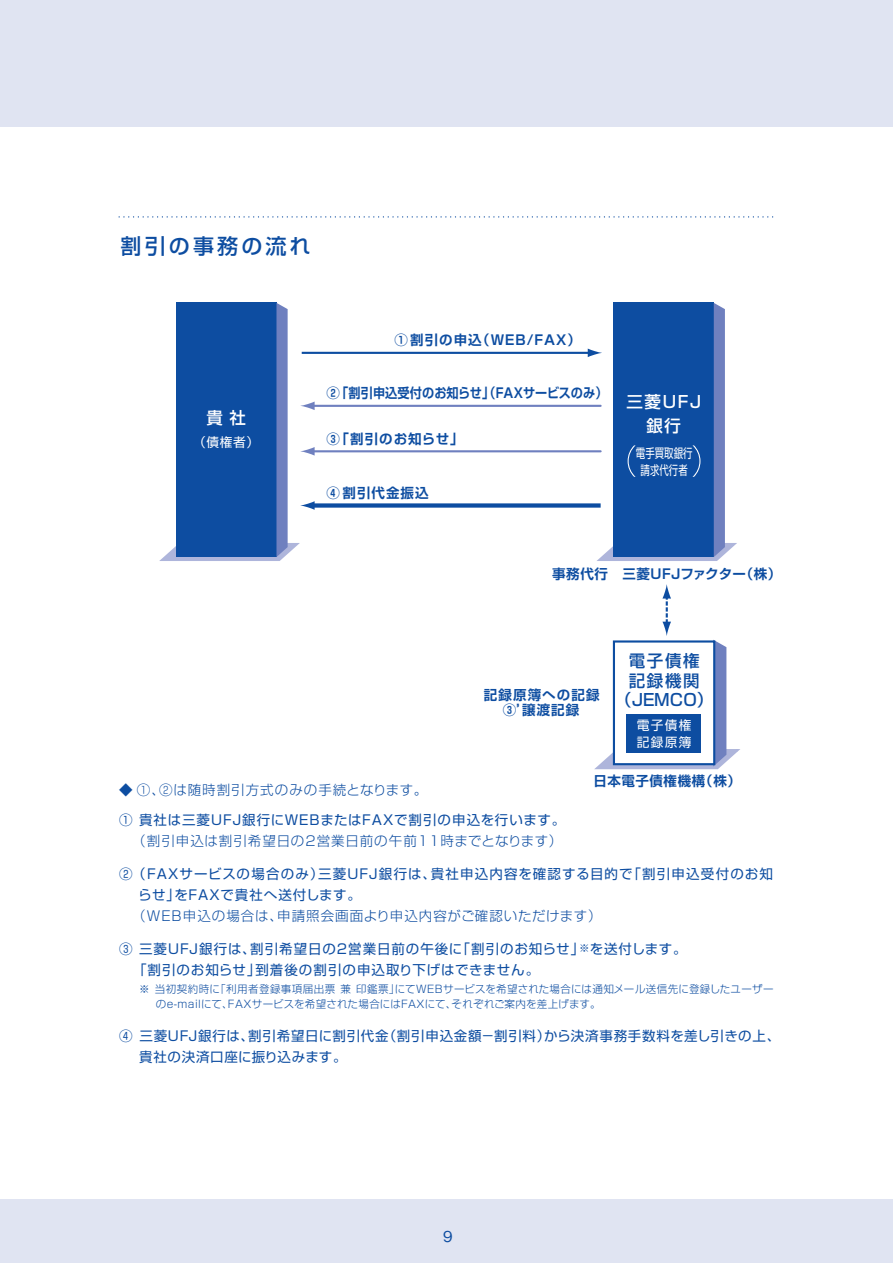
<style>
.page{position:relative;width:893px;height:1263px;background:#e0e4f2}
.page>*{position:absolute;margin:0;border:0;box-sizing:border-box;transform-origin:0 0}
.t1{font:500 21px "Shin Go Pro";letter-spacing:.15em;color:#0d4da1}
.t2{font:500 16.5px/19.5px "Shin Go Pro";letter-spacing:.1em;color:#0d4da1;text-align:center}
.t3{font:500 16.5px/24px "Shin Go Pro";letter-spacing:.1em;color:#fff;text-align:center}
.t4{font:500 15px "Gothic BBB Pro";color:#0d4da1}
.t5{font:13.5px/21px "Shin Go Pro";letter-spacing:.06em;color:#0d4da1}
.t6{font:300 13.5px "Shin Go Pro";letter-spacing:.075em;color:#0d4da1}
.t7{font:700 13.5px "Shin Go Pro De";letter-spacing:.04em;color:#0d4da1}
.t8{font:700 13.5px "Shin Go Pro De";letter-spacing:.01em;color:#0d4da1}
.t9{font:300 13.5px "Shin Go Pro";letter-spacing:.055em;color:#0d4da1}
.t10{font:13.5px "Shin Go Pro";letter-spacing:.09em;color:#0d4da1}
.t11{font:13.5px "Shin Go Pro";letter-spacing:.03em;color:#0d4da1}
.t12{font:700 13.5px "Shin Go Pro De";letter-spacing:.075em;color:#0d4da1}
.t13{font:13.5px "Shin Go Pro";letter-spacing:.085em;color:#0d4da1}
.t14{font:700 13.5px/15px "Shin Go Pro De";letter-spacing:.08em;color:#0d4da1}
.t15{font:12.75px/16.5px "Shin Go Pro";color:#fff;text-align:center;scale:.74 1}
.t16{font:12.75px/16.5px "Shin Go Pro";letter-spacing:.1em;color:#fff}
.t17{font:12.75px "Shin Go Pro";color:#fff}
.t18{font:300 10.5px "Shin Go Pro";letter-spacing:.035em;color:#0d4da1}
.t19{font:300 10.5px "Shin Go Pro";letter-spacing:.015em;color:#0d4da1}
</style>
<div class="page">
<div style="left:0;top:128px;width:893px;height:1071px;background:#fff"></div>
<hr style="left:302px;top:352px;width:289px;height:2px;background:#0d4da1">
<hr style="left:312px;top:450px;width:289px;height:2px;background:#6f80bf">
<div style="left:312px;top:503px;width:289px;height:5px;background:#0d4da1"></div>
<hr style="left:312px;top:405px;width:289px;height:2px;background:#6f80bf">
<svg style="left:159px;top:303px;width:156px;height:258px"></svg>
<svg style="left:119px;top:216px;width:655px;height:2px"></svg>
<svg style="left:594px;top:584px;width:146px;height:186px"></svg>
<div style="left:626px;top:714px;width:75px;height:39px;background:#0d4da1"></div>
<svg style="left:588px;top:303px;width:149px;height:258px"></svg>
<h1 class="t1" style="left:121px;top:228px;width:191px">割引の事務の流れ</h1>
<p class="t3" style="left:206px;top:403px;width:41px">貴社</p>
<p class="t17" style="left:193px;top:432px;width:68px">（債権者(</p>
<p class="t7" style="left:394px;top:329px;width:89px">①割引の申込</p>
<p class="t7" style="left:476px;top:329px;width:106px">（WEB/FAX(</p>
<p class="t8" style="left:327px;top:382px;width:283px">②「割引申込受付のお知らせ」（FAXサービスのみ(</p>
<p class="t12" style="left:327px;top:427px;width:139px">③「割引のお知らせ「</p>
<p class="t12" style="left:327px;top:481px;width:103px">④割引代金振込</p>
<p class="t3" style="left:626px;top:388px;width:76px">三菱UFJ銀行</p>
<p class="t15" style="left:636px;top:443px;width:78px">電手買取銀行請求代行者</p>
<p class="t7" style="left:552px;top:562px;width:195px">事務代行　三菱UFJファクター</p>
<p class="t7" style="left:740px;top:562px;width:43px">（株(</p>
<p class="t14" style="left:522px;top:686px;width:79px;text-indent:-38px">記録原簿への記録譲渡記録</p>
<p class="t7" style="left:503px;top:699px;width:29px">③’</p>
<p class="t2" style="left:615px;top:649px;width:100px">電子債権<br>記録機関（JEMCO(</p>
<p class="t16" style="left:637px;top:716px;width:56px">電子債権記録原簿</p>
<p class="t6" style="left:119px;top:779px;width:310px">◆ ①、②は随時割引方式のみの手続となります。</p>
<p class="t5" style="left:119px;top:808px;width:15px">①</p>
<p class="t6" style="left:119px;top:830px;width:445px">　 （割引申込は割引希望日の2営業日前の午前11時までとなります(</p>
<p class="t5" style="left:139px;top:808px;width:428px">貴社は三菱UFJ銀行にWEBまたはFAXで割引の申込を行います。</p>
<p class="t7" style="left:594px;top:770px;width:113px">日本電子債権機構</p>
<p class="t7" style="left:699px;top:770px;width:43px">（株(</p>
<p class="t5" style="left:174px;top:862px;width:188px;text-indent:-55px">② （FAXサービスの場合のみ）をFAXで貴社へ送付します。</p>
<p class="t10" style="left:627px;top:863px;width:147px">「割引申込受付のお知</p>
<p class="t10" style="left:318px;top:863px;width:120px">三菱UFJ銀行は、</p>
<p class="t13" style="left:431px;top:863px;width:203px">貴社申込内容を確認する目的で</p>
<p class="t5" style="left:138px;top:883px;width:43px">らせ」</p>
<p class="t6" style="left:119px;top:905px;width:165px">　 （WEB申込の場合は、</p>
<p class="t9" style="left:277px;top:905px;width:326px">申請照会画面より申込内容がご確認いただけます(</p>
<p class="t5" style="left:250px;top:937px;width:214px">割引希望日の2営業日前の午後に</p>
<p class="t5" style="left:457px;top:937px;width:231px">「割引のお知らせ」<sup>※</sup>を送付します。</p>
<p class="t5" style="left:119px;top:937px;width:15px">③</p>
<p class="t5" style="left:139px;top:937px;width:118px">三菱UFJ銀行は、</p>
<p class="t5" style="left:255px;top:958px;width:285px">到着後の割引の申込取り下げはできません。</p>
<p class="t5" style="left:133px;top:958px;width:129px">「割引のお知らせ」</p>
<p class="t18" style="left:395px;top:981px;width:380px">にてWEBサービスを希望された場合には通知メール送信先に登録したユーザー</p>
<p class="t18" style="left:215px;top:981px;width:122px">「利用者登録事項届出票</p>
<p class="t18" style="left:341px;top:981px;width:12px">兼</p>
<p class="t18" style="left:356px;top:981px;width:45px">印鑑票」</p>
<p class="t18" style="left:155px;top:981px;width:66px">当初契約時に</p>
<p class="t18" style="left:139px;top:981px;width:12px">※</p>
<p class="t18" style="left:228px;top:996px;width:230px">FAXサービスを希望された場合にはFAXにて、</p>
<p class="t19" style="left:452px;top:996px;width:151px">それぞれご案内を差上げます。</p>
<p class="t18" style="left:156px;top:996px;width:78px">のe-mailにて、</p>
<p class="t5" style="left:119px;top:1024px;width:15px">④</p>
<p class="t5" style="left:139px;top:1024px;width:116px">三菱UFJ銀行は、</p>
<p class="t5" style="left:383px;top:1024px;width:169px">（割引申込金額－割引料）</p>
<p class="t5" style="left:248px;top:1024px;width:142px">割引希望日に割引代金</p>
<p class="t11" style="left:544px;top:1025px;width:237px">から決済事務手数料を差し引きの上、</p>
<p class="t5" style="left:139px;top:1045px;width:209px">貴社の決済口座に振り込みます。</p>
<p class="t4" style="left:443px;top:1224px;width:11px">9</p>
</div>
